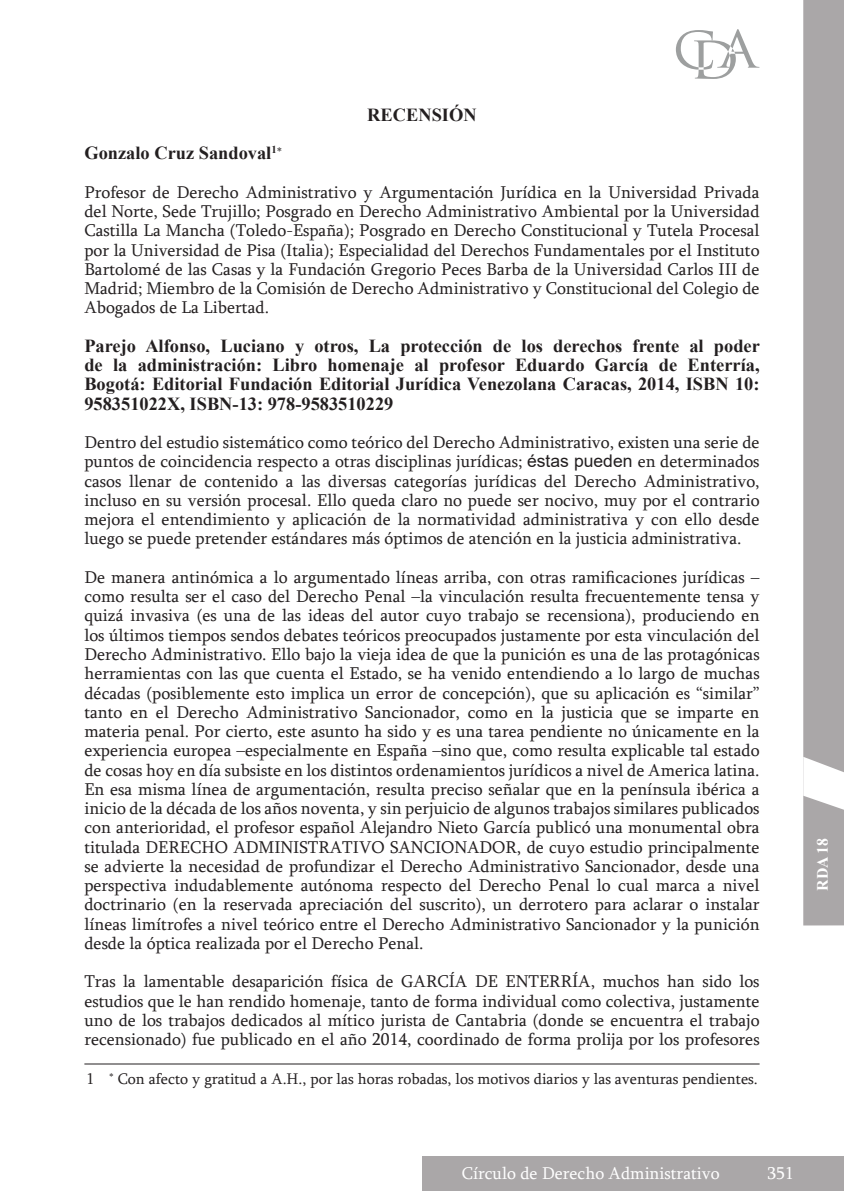
<style>
.page{position:relative;width:844px;height:1191px;background:#fff}
.page>*{position:absolute;margin:0;border:0;box-sizing:border-box;transform-origin:0 0}
.parrafos{font:700 18.38px/19.2px "Times New Roman";color:#231f20;text-align:justify}
.Titulo_1{font:700 18.38px "Times New Roman";color:#231f20}
.parrafos-2{font:17.5px/19.2px "Sylfaen";color:#231f20;text-align:justify}
.t1{font:17.5px "Sylfaen";color:#fff}
.pie_de_página{font:15.75px "Sylfaen";color:#231f20}
.t2{font:700 15.75px "Times New Roman";color:#fff}
.s1{font-family:"Arial"}
</style>
<div class="page">
<svg style="left:675px;top:29px;width:84px;height:50px"></svg>
<div style="left:422px;top:1156px;width:421px;height:35px;background:#aaa7a8"></div>
<hr style="left:84px;top:1063px;width:675px;height:1px;background:#231f20">
<div style="left:803px;top:0;width:40px;height:925px;background:#aaa7a8"></div>
<svg style="left:803px;top:756px;width:40px;height:53px"></svg>
<p class="Titulo_1" style="left:367px;top:101px;width:111px">RECENSIÓN</p>
<p class="parrafos" style="left:84px;top:143px;width:199px">Gonzalo Cruz Sandoval<sup>1</sup>∗</p>
<p class="parrafos-2" style="left:84px;top:182px;width:676px">Profesor de Derecho Administrativo y Argumentación Jurídica en la Universidad Privada del Norte, Sede Trujillo; Posgrado en Derecho Administrativo Ambiental por la Universidad Castilla La Mancha (Toledo-España); Posgrado en Derecho Constitucional y Tutela Procesal por la Universidad de Pisa (Italia); Especialidad del Derechos Fundamentales por el Instituto Bartolomé de las Casas y la Fundación Gregorio Peces Barba de la Universidad Carlos III de Madrid; Miembro de la Comisión de Derecho Administrativo y Constitucional del Colegio de Abogados de La Libertad.</p>
<p class="parrafos" style="left:84px;top:335px;width:676px">Parejo Alfonso, Luciano y otros, La protección de los derechos frente al poder de la administración: Libro homenaje al profesor Eduardo García de Enterría, Bogotá: Editorial Fundación Editorial Jurídica Venezolana Caracas, 2014, ISBN 10:<br>958351022X, ISBN-13: 978-9583510229</p>
<p class="parrafos-2" style="left:84px;top:432px;width:676px">Dentro del estudio sistemático como teórico del Derecho Administrativo, existen una serie de puntos de coincidencia respecto a otras disciplinas jurídicas; <span class="s1">éstas pueden</span> en determinados casos llenar de contenido a las diversas categorías jurídicas del Derecho Administrativo, incluso en su versión procesal. Ello queda claro no puede ser nocivo, muy por el contrario mejora el entendimiento y aplicación de la normatividad administrativa y con ello desde luego se puede pretender estándares más óptimos de atención en la justicia administrativa.</p>
<p class="parrafos-2" style="left:84px;top:567px;width:676px">De manera antinómica a lo argumentado líneas arriba, con otras ramificaciones jurídicas – como resulta ser el caso del Derecho Penal –la vinculación resulta frecuentemente tensa y quizá invasiva (es una de las ideas del autor cuyo trabajo se recensiona), produciendo en los últimos tiempos sendos debates teóricos preocupados justamente por esta vinculación del Derecho Administrativo. Ello bajo la vieja idea de que la punición es una de las protagónicas herramientas con las que cuenta el Estado, se ha venido entendiendo a lo largo de muchas décadas (posiblemente esto implica un error de concepción), que su aplicación es “similar” tanto en el Derecho Administrativo Sancionador, como en la justicia que se imparte en materia penal. Por cierto, este asunto ha sido y es una tarea pendiente no únicamente en la experiencia europea –especialmente en España –sino que, como resulta explicable tal estado de cosas hoy en día subsiste en los distintos ordenamientos jurídicos a nivel de America latina.<br>En esa misma línea de argumentación, resulta preciso señalar que en la península ibérica a inicio de la década de los años noventa, y sin perjuicio de algunos trabajos similares publicados con anterioridad, el profesor español Alejandro Nieto García publicó una monumental obra titulada DERECHO ADMINISTRATIVO SANCIONADOR, de cuyo estudio principalmente se advierte la necesidad de profundizar el Derecho Administrativo Sancionador, desde una perspectiva indudablemente autónoma respecto del Derecho Penal lo cual marca a nivel doctrinario (en la reservada apreciación del suscrito), un derrotero para aclarar o instalar líneas limítrofes a nivel teórico entre el Derecho Administrativo Sancionador y la punición desde la óptica realizada por el Derecho Penal.</p>
<p class="parrafos-2" style="left:84px;top:971px;width:676px">Tras la lamentable desaparición física de GARCÍA DE ENTERRÍA, muchos han sido los estudios que le han rendido homenaje, tanto de forma individual como colectiva, justamente uno de los trabajos dedicados al mítico jurista de Cantabria (donde se encuentra el trabajo recensionado) fue publicado en el año 2014, coordinado de forma prolija por los profesores</p>
<p class="pie_de_página" style="left:86px;top:1067px;width:672px">1 ∗ Con afecto y gratitud a A.H., por las horas robadas, los motivos diarios y las aventuras pendientes.</p>
<p class="t2" style="left:811px;top:890px;width:54px;rotate:-90deg">RDA 18</p>
<p class="t1" style="left:461px;top:1161px;width:259px">Círculo de Derecho Administrativo</p>
<p class="t1" style="left:767px;top:1161px;width:28px">351</p>
</div>
